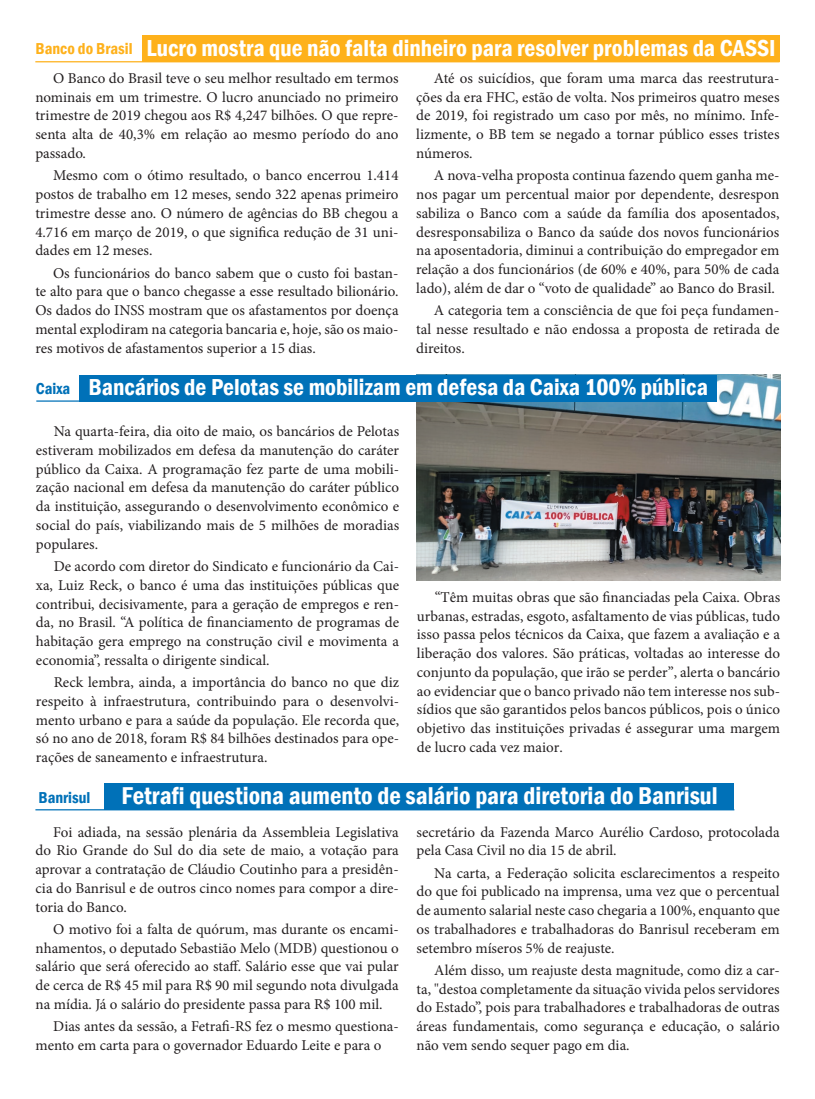
<style>
.page{position:relative;width:815px;height:1099px;background:#fff}
.page>*{position:absolute;margin:0;border:0;box-sizing:border-box;transform-origin:0 0}
.t1{font:600 condensed 25px "Franklin Gothic";color:#fff}
.t2{font:600 condensed 23.75px "Franklin Gothic";color:#fff}
.t3{font:600 condensed 16.25px "Franklin Gothic";color:#0071b8}
.t4{font:600 condensed 16.25px "Franklin Gothic";color:#feb11b}
.Texto_corrido{font:15px/18.8px "Minion Pro";color:#231f20;text-align:justify}
</style>
<div class="page">
<hr style="left:36px;top:400px;width:686px;height:1px;background:#0071b8">
<hr style="left:35px;top:61px;width:744px;height:1px;background:#feb11b">
<div style="left:143px;top:35px;width:637px;height:27px;background:#feb11b"></div>
<hr style="left:35px;top:809px;width:699px;height:1px;background:#0071b8">
<div style="left:105px;top:783px;width:629px;height:27px;background:#0071b8"></div>
<img style="left:417px;top:375px;width:363px;height:205px">
<div style="left:80px;top:375px;width:637px;height:26px;background:#0071b8"></div>
<p class="t4" style="left:36px;top:38px;width:98px">Banco do Brasil</p>
<p class="t2" style="left:146px;top:32px;width:631px">Lucro mostra que não falta dinheiro para resolver problemas da CASSI</p>
<p class="Texto_corrido" style="left:35px;top:69px;width:365px;text-indent:18px">O Banco do Brasil teve o seu melhor resultado em termos nominais em um trimestre. O lucro anunciado no primeiro trimestre de 2019 chegou aos R$ 4,247 bilhões. O que repre&shy;senta alta de 40,3% em relação ao mesmo período do ano passado.</p>
<p class="Texto_corrido" style="left:35px;top:166px;width:365px;text-indent:18px">Mesmo com o ótimo resultado, o banco encerrou 1.414 postos de trabalho em 12 meses, sendo 322 apenas primeiro trimestre desse ano. O número de agências do BB chegou a 4.716 em março de 2019, o que significa redução de 31 uni&shy;dades em 12 meses.</p>
<p class="Texto_corrido" style="left:35px;top:263px;width:365px;text-indent:18px">Os funcionários do banco sabem que o custo foi bastan&shy;te alto para que o banco chegasse a esse resultado bilionário.<br>Os dados do INSS mostram que os afastamentos por doença mental explodiram na categoria bancaria e, hoje, são os maio&shy;res motivos de afastamentos superior a 15 dias.</p>
<p class="Texto_corrido" style="left:416px;top:69px;width:365px;text-indent:18px">Até os suicídios, que foram uma marca das reestrutura&shy;ções da era FHC, estão de volta. Nos primeiros quatro meses de 2019, foi registrado um caso por mês, no mínimo. Infe&shy;lizmente, o BB tem se negado a tornar público esses tristes números.</p>
<p class="Texto_corrido" style="left:416px;top:166px;width:365px;text-indent:18px">A nova-velha proposta continua fazendo quem ganha me&shy;nos pagar um percentual maior por dependente, desrespon sabiliza o Banco com a saúde da família dos aposentados, desresponsabiliza o Banco da saúde dos novos funcionários na aposentadoria, diminui a contribuição do empregador em relação a dos funcionários (de 60% e 40%, para 50% de cada lado), além de dar o “voto de qualidade” ao Banco do Brasil.</p>
<p class="Texto_corrido" style="left:416px;top:301px;width:365px;text-indent:18px">A categoria tem a consciência de que foi peça fundamen&shy;tal nesse resultado e não endossa a proposta de retirada de direitos.</p>
<p class="t3" style="left:36px;top:377px;width:36px">Caixa</p>
<p class="t2" style="left:88px;top:371px;width:621px">Bancários de Pelotas se mobilizam em defesa da Caixa 100% pública</p>
<p class="Texto_corrido" style="left:36px;top:422px;width:365px;text-indent:18px">Na quarta-feira, dia oito de maio, os bancários de Pelotas estiveram mobilizados em defesa da manutenção do caráter público da Caixa. A programação fez parte de uma mobili&shy;zação nacional em defesa da manutenção do caráter público da instituição, assegurando o desenvolvimento econômico e social do país, viabilizando mais de 5 milhões de moradias populares.</p>
<p class="Texto_corrido" style="left:36px;top:557px;width:365px;text-indent:18px">De acordo com diretor do Sindicato e funcionário da Cai&shy;xa, Luiz Reck, o banco é uma das instituições públicas que contribui, decisivamente, para a geração de empregos e ren&shy;da, no Brasil. “A política de financiamento de programas de habitação gera emprego na construção civil e movimenta a economia”, ressalta o dirigente sindical.</p>
<p class="Texto_corrido" style="left:36px;top:673px;width:365px;text-indent:18px">Reck lembra, ainda, a importância do banco no que diz respeito à infraestrutura, contribuindo para o desenvolvi&shy;mento urbano e para a saúde da população. Ele recorda que, só no ano de 2018, foram R$ 84 bilhões destinados para ope&shy;rações de saneamento e infraestrutura.</p>
<p class="Texto_corrido" style="left:417px;top:588px;width:365px;text-indent:18px">“Têm muitas obras que são financiadas pela Caixa. Obras urbanas, estradas, esgoto, asfaltamento de vias públicas, tudo isso passa pelos técnicos da Caixa, que fazem a avaliação e a liberação dos valores. São práticas, voltadas ao interesse do conjunto da população, que irão se perder”, alerta o bancário ao evidenciar que o banco privado não tem interesse nos sub&shy;sídios que são garantidos pelos bancos públicos, pois o único objetivo das instituições privadas é assegurar uma margem de lucro cada vez maior.</p>
<p class="t3" style="left:39px;top:786px;width:53px">Banrisul</p>
<p class="t1" style="left:122px;top:779px;width:598px">Fetrafi questiona aumento de salário para diretoria do Banrisul</p>
<p class="Texto_corrido" style="left:36px;top:822px;width:365px;text-indent:18px">Foi adiada, na sessão plenária da Assembleia Legislativa do Rio Grande do Sul do dia sete de maio, a votação para aprovar a contratação de Cláudio Coutinho para a presidên&shy;cia do Banrisul e de outros cinco nomes para compor a dire&shy;toria do Banco.</p>
<p class="Texto_corrido" style="left:36px;top:919px;width:365px;text-indent:18px">O motivo foi a falta de quórum, mas durante os encami&shy;nhamentos, o deputado Sebastião Melo (MDB) questionou o salário que será oferecido ao staff. Salário esse que vai pular de cerca de R$ 45 mil para R$ 90 mil segundo nota divulgada na mídia. Já o salário do presidente passa para R$ 100 mil.</p>
<p class="Texto_corrido" style="left:36px;top:1017px;width:365px;text-indent:18px">Dias antes da sessão, a Fetrafi-RS fez o mesmo questiona&shy;mento em carta para o governador Eduardo Leite e para o</p>
<p class="Texto_corrido" style="left:417px;top:822px;width:365px">secretário da Fazenda Marco Aurélio Cardoso, protocolada pela Casa Civil no dia 15 de abril.</p>
<p class="Texto_corrido" style="left:417px;top:863px;width:365px;text-indent:18px">Na carta, a Federação solicita esclarecimentos a respeito do que foi publicado na imprensa, uma vez que o percentual de aumento salarial neste caso chegaria a 100%, enquanto que os trabalhadores e trabalhadoras do Banrisul receberam em setembro míseros 5% de reajuste.</p>
<p class="Texto_corrido" style="left:417px;top:960px;width:365px;text-indent:18px">Além disso, um reajuste desta magnitude, como diz a car&shy;ta, "destoa completamente da situação vivida pelos servidores do Estado”, pois para trabalhadores e trabalhadoras de outras áreas fundamentais, como segurança e educação, o salário não vem sendo sequer pago em dia.</p>
</div>
